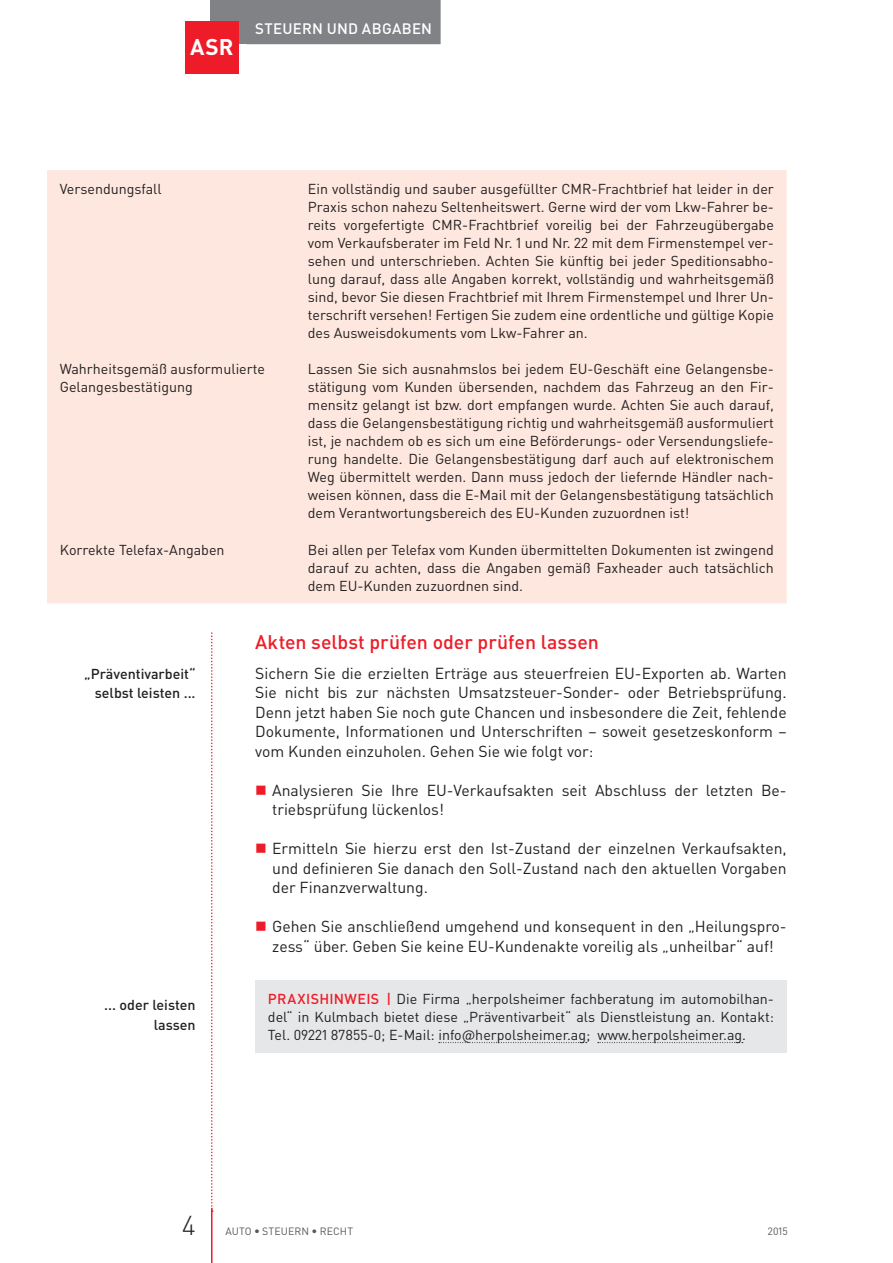
<style>
.page{position:relative;width:893px;height:1263px;background:#fff}
.page>*{position:absolute;margin:0;border:0;box-sizing:border-box;transform-origin:0 0}
.t1{font:300 27px "DIN Pro";color:#231f20}
.t2{font:700 22.5px "DIN Pro";color:#fff}
.z0__Zwischentitel-1{font:500 19.5px "DIN Pro";color:#ee1c28}
.g0__Grundtext{font:15.75px/19.5px "DIN Pro";color:#231f20;text-align:justify}
.t3{font:500 15px "DIN Pro";letter-spacing:.025em;color:#fff}
.kg0__Kasten__Grundte{font:14.25px/18px "DIN Pro";color:#231f20;text-align:justify}
.t4{font:500 14.25px/19.5px "DIN Pro";color:#231f20;text-align:right}
.Kolumnentitel{font:10.5px "DIN Pro";letter-spacing:.01em;color:#57585a}
.s1{font-weight:500;color:#ee1c28}
.s2{font-family:"DIN Mittelschrift Std"}
</style>
<div class="page">
<svg style="left:211px;top:632px;width:2px;height:580px"></svg>
<div style="left:210px;top:0;width:45px;height:44px;background:#808285"></div>
<hr style="left:211px;top:1208px;width:1px;height:55px;background:#ee1c28">
<div style="left:247px;top:0;width:194px;height:44px;background:#808285"></div>
<div style="left:185px;top:21px;width:54px;height:53px;background:#ee1c28"></div>
<div style="left:47px;top:170px;width:740px;height:433px;background:#fde7de"></div>
<div style="left:255px;top:980px;width:532px;height:72px;background:#e6e7e9"></div>
<svg style="left:439px;top:1042px;width:148px;height:1px"></svg>
<svg style="left:598px;top:1042px;width:145px;height:1px"></svg>
<h2 class="t2" style="left:190px;top:32px;width:45px">ASR</h2>
<p class="t3" style="left:255px;top:18px;width:28px">Steue</p>
<p class="t3" style="left:302px;top:18px;width:36px">rn und</p>
<p class="t3" style="left:362px;top:18px;width:21px">Abgaben</p>
<p class="kg0__Kasten__Grundte" style="left:60px;top:179px;width:104px">Versendungsfall</p>
<p class="kg0__Kasten__Grundte" style="left:308px;top:179px;width:468px">Ein vollständig und sauber ausgefüllter CMR-Frachtbrief hat leider in der Praxis schon nahezu Seltenheitswert. Gerne wird der vom Lkw-Fahrer be&shy;reits vorgefertigte CMR-Frachtbrief voreilig bei der Fahrzeugübergabe vom Verkaufsberater im Feld Nr. 1 und Nr. 22 mit dem Firmenstempel ver&shy;sehen und unterschrieben. Achten Sie künftig bei jeder Speditionsabho&shy;lung darauf, dass alle Angaben korrekt, vollständig und wahrheitsgemäß sind, bevor Sie diesen Frachtbrief mit Ihrem Firmenstempel und Ihrer Un&shy;terschrift versehen! Fertigen Sie zudem eine ordentliche und gültige Kopie des Ausweisdokuments vom Lkw-Fahrer an.</p>
<p class="kg0__Kasten__Grundte" style="left:60px;top:359px;width:207px">Wahrheitsgemäß ausformulierte<br>Gelangesbestätigung</p>
<p class="kg0__Kasten__Grundte" style="left:308px;top:359px;width:468px">Lassen Sie sich ausnahmslos bei jedem EU-Geschäft eine Gelangensbe&shy;stätigung vom Kunden übersenden, nachdem das Fahrzeug an den Fir&shy;mensitz gelangt ist bzw. dort empfangen wurde. Achten Sie auch darauf, dass die Gelangensbestätigung richtig und wahrheitsgemäß ausformuliert ist, je nachdem ob es sich um eine Beförderungs- oder Versendungsliefe&shy;rung handelte. Die Gelangensbestätigung darf auch auf elektronischem Weg übermittelt werden. Dann muss jedoch der liefernde Händler nach&shy;weisen können, dass die E-Mail mit der Gelangensbestätigung tatsächlich dem Verantwortungsbereich des EU-Kunden zuzuordnen ist!</p>
<p class="kg0__Kasten__Grundte" style="left:60px;top:540px;width:166px">Korrekte Telefax-Angaben</p>
<p class="kg0__Kasten__Grundte" style="left:308px;top:540px;width:468px">Bei allen per Telefax vom Kunden übermittelten Dokumenten ist zwingend darauf zu achten, dass die Angaben gemäß Faxheader auch tatsächlich dem EU-Kunden zuzuordnen sind.</p>
<p class="t4" style="left:84px;top:663px;width:113px">„Präventivarbeit“ selbst leisten ...</p>
<p class="t4" style="left:104px;top:995px;width:93px">... oder leisten lassen</p>
<p class="z0__Zwischentitel-1" style="left:255px;top:629px;width:345px">Akten selbst prüfen oder prüfen lassen</p>
<p class="g0__Grundtext" style="left:255px;top:663px;width:533px">Sichern Sie die erzielten Erträge aus steuerfreien EU-Exporten ab. Warten Sie nicht bis zur nächsten Umsatzsteuer-Sonder- oder Betriebsprüfung.<br>Denn jetzt haben Sie noch gute Chancen und insbesondere die Zeit, fehlende Dokumente, Informationen und Unterschriften – soweit gesetzeskonform – vom Kunden einzuholen. Gehen Sie wie folgt vor:</p>
<p class="g0__Grundtext" style="left:272px;top:780px;width:516px">Analysieren Sie Ihre EU-Verkaufsakten seit Abschluss der letzten Be&shy;triebsprüfung lückenlos!</p>
<p class="g0__Grundtext" style="left:272px;top:838px;width:516px">Ermitteln Sie hierzu erst den Ist-Zustand der einzelnen Verkaufsakten, und definieren Sie danach den Soll-Zustand nach den aktuellen Vorgaben der Finanzverwaltung.</p>
<p class="g0__Grundtext" style="left:272px;top:916px;width:516px">Gehen Sie anschließend umgehend und konsequent in den „Heilungspro&shy;zess“ über. Geben Sie keine EU-Kundenakte voreilig als „unheilbar“ auf!</p>
<p class="kg0__Kasten__Grundte" style="left:268px;top:989px;width:508px"><span class="s1">PRAXISHINWEIS |</span> Die Firma „herpolsheimer fachberatung im automobilhan&shy;del“ in Kulmbach bietet diese „Präventivarbeit“ als Dienstleistung an. Kontakt:<br>Tel. 09221 87855-0; E-Mail: info@herpolsheimer.ag; www.herpolsheimer.ag.</p>
<h1 class="t1" style="left:182px;top:1207px;width:15px">4</h1>
<p class="Kolumnentitel" style="left:225px;top:1224px;width:129px">AUTO <span class="s2">•</span> STEUERN <span class="s2">•</span> RECHT</p>
<p class="Kolumnentitel" style="left:768px;top:1224px;width:21px">2015</p>
</div>
